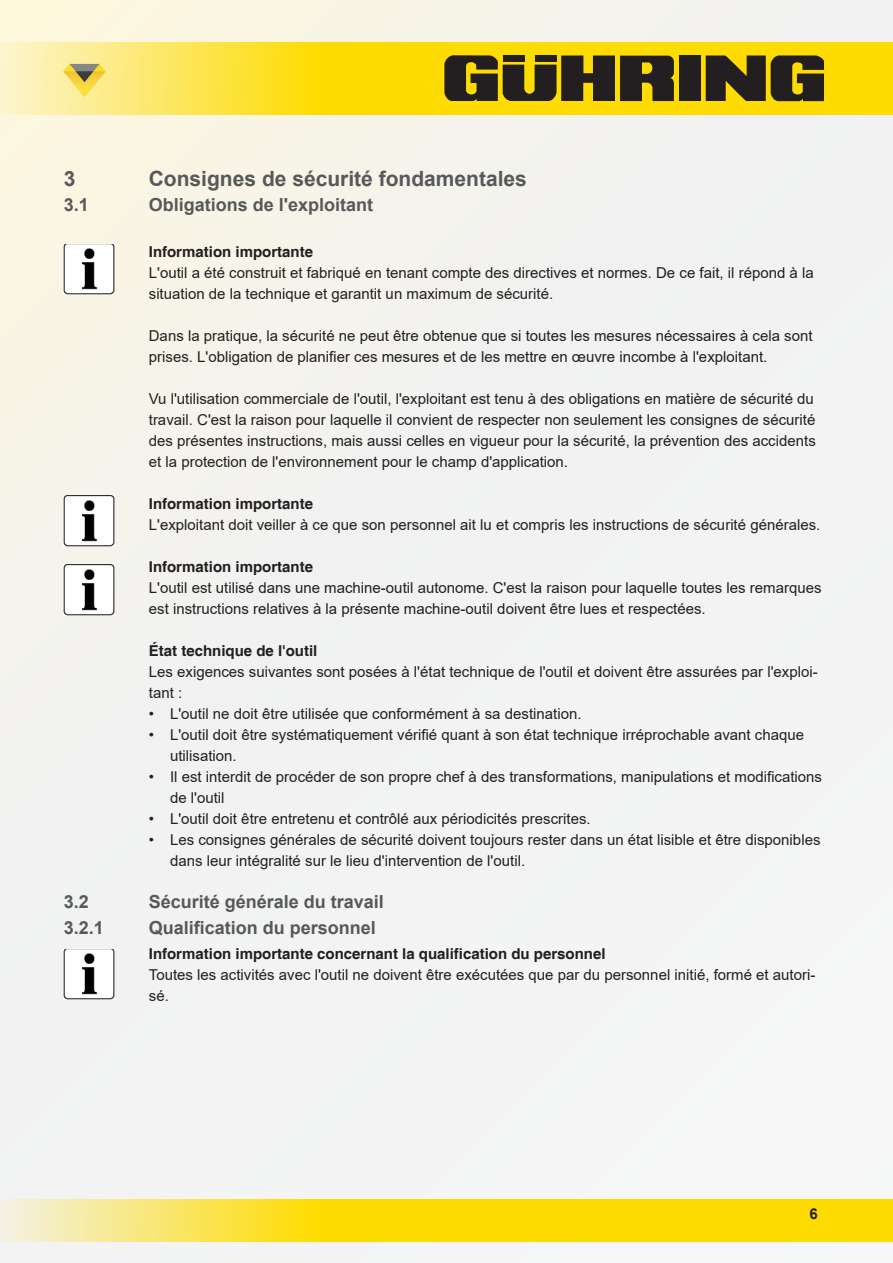
<style>
.page{position:relative;width:893px;height:1263px;background:#fff}
.page>*{position:absolute;margin:0;border:0;box-sizing:border-box;transform-origin:0 0}
.Kapitel_Head_1{font:700 21px "Arial";color:#57585a}
.Headline_Versalien_1{font:700 18px "Arial";color:#57585a}
.Fliesstext_45_light{font:15px/21px "Arial";color:#231f20}
.Fliesstext_45_light-2{font:700 15px "Helvetica";color:#231f20}
.t1{font:700 15px "Arial";color:#231f20}
</style>
<div class="page">
<div style="left:0;top:0;width:893px;height:1263px;background:linear-gradient(to right,#f4f3ec,#f3f4f5)"></div>
<svg style="left:0;top:43px;width:893px;height:72px;background:#fde12f"></svg>
<svg style="left:0;top:1199px;width:893px;height:43px;background:#fcdf29"></svg>
<div style="left:679px;top:56px;width:22px;height:45px;background:#231f20"></div>
<svg style="left:706px;top:55px;width:118px;height:46px;background:#4f4419"></svg>
<svg style="left:444px;top:55px;width:230px;height:46px;background:#554a18"></svg>
<img style="left:64px;top:64px;width:43px;height:42px">
<img style="left:64px;top:244px;width:51px;height:51px">
<img style="left:64px;top:495px;width:51px;height:51px">
<img style="left:64px;top:565px;width:51px;height:50px">
<img style="left:64px;top:949px;width:51px;height:51px">
<p class="Kapitel_Head_1" style="left:64px;top:164px;width:13px">3</p>
<p class="Kapitel_Head_1" style="left:149px;top:164px;width:380px">Consignes de sécurité fondamentales</p>
<p class="Headline_Versalien_1" style="left:64px;top:192px;width:27px">3.1</p>
<p class="Headline_Versalien_1" style="left:149px;top:192px;width:226px">Obligations de l'exploitant</p>
<p class="Fliesstext_45_light-2" style="left:149px;top:243px;width:166px">Information importante</p>
<p class="Fliesstext_45_light" style="left:149px;top:262px;width:666px">L'outil a été construit et fabriqué en tenant compte des directives et normes. De ce fait, il répond à la situation de la technique et garantit un maximum de sécurité.</p>
<p class="Fliesstext_45_light" style="left:149px;top:325px;width:665px">Dans la pratique, la sécurité ne peut être obtenue que si toutes les mesures nécessaires à cela sont prises. L'obligation de planifier ces mesures et de les mettre en œuvre incombe à l'exploitant.</p>
<p class="Fliesstext_45_light" style="left:149px;top:388px;width:668px">Vu l'utilisation commerciale de l'outil, l'exploitant est tenu à des obligations en matière de sécurité du travail. C'est la raison pour laquelle il convient de respecter non seulement les consignes de sécurité des présentes instructions, mais aussi celles en vigueur pour la sécurité, la prévention des accidents et la protection de l'environnement pour le champ d'application.</p>
<p class="Fliesstext_45_light-2" style="left:149px;top:495px;width:166px">Information importante</p>
<p class="Fliesstext_45_light" style="left:149px;top:514px;width:673px">L'exploitant doit veiller à ce que son personnel ait lu et compris les instructions de sécurité générales.</p>
<p class="Fliesstext_45_light-2" style="left:149px;top:558px;width:166px">Information importante</p>
<p class="Fliesstext_45_light" style="left:149px;top:577px;width:674px">L'outil est utilisé dans une machine-outil autonome. C'est la raison pour laquelle toutes les remarques est instructions relatives à la présente machine-outil doivent être lues et respectées.</p>
<p class="Fliesstext_45_light-2" style="left:149px;top:642px;width:170px">État technique de l'outil</p>
<p class="Fliesstext_45_light" style="left:149px;top:661px;width:670px">Les exigences suivantes sont posées à l'état technique de l'outil et doivent être assurées par l'exploi&shy;tant :</p>
<p class="Fliesstext_45_light" style="left:149px;top:703px;width:434px">• L'outil ne doit être utilisée que conformément à sa destination.</p>
<p class="Fliesstext_45_light" style="left:170px;top:724px;width:636px;text-indent:-21px">• L'outil doit être systématiquement vérifié quant à son état technique irréprochable avant chaque utilisation.</p>
<p class="Fliesstext_45_light" style="left:170px;top:766px;width:653px;text-indent:-21px">• Il est interdit de procéder de son propre chef à des transformations, manipulations et modifications de l'outil</p>
<p class="Fliesstext_45_light" style="left:149px;top:808px;width:443px">• L'outil doit être entretenu et contrôlé aux périodicités prescrites.</p>
<p class="Fliesstext_45_light" style="left:170px;top:829px;width:652px;text-indent:-21px">• Les consignes générales de sécurité doivent toujours rester dans un état lisible et être disponibles dans leur intégralité sur le lieu d'intervention de l'outil.</p>
<p class="Headline_Versalien_1" style="left:64px;top:889px;width:27px">3.2</p>
<p class="Headline_Versalien_1" style="left:149px;top:889px;width:237px">Sécurité générale du travail</p>
<p class="Headline_Versalien_1" style="left:64px;top:915px;width:42px">3.2.1</p>
<p class="Headline_Versalien_1" style="left:149px;top:915px;width:229px">Qualification du personnel</p>
<p class="Fliesstext_45_light-2" style="left:149px;top:944px;width:458px">Information importante concernant la qualification du personnel</p>
<p class="Fliesstext_45_light" style="left:149px;top:964px;width:668px">Toutes les activités avec l'outil ne doivent être exécutées que par du personnel initié, formé et autori&shy;sé.</p>
<p class="t1" style="left:809px;top:1203px;width:10px">6</p>
</div>
